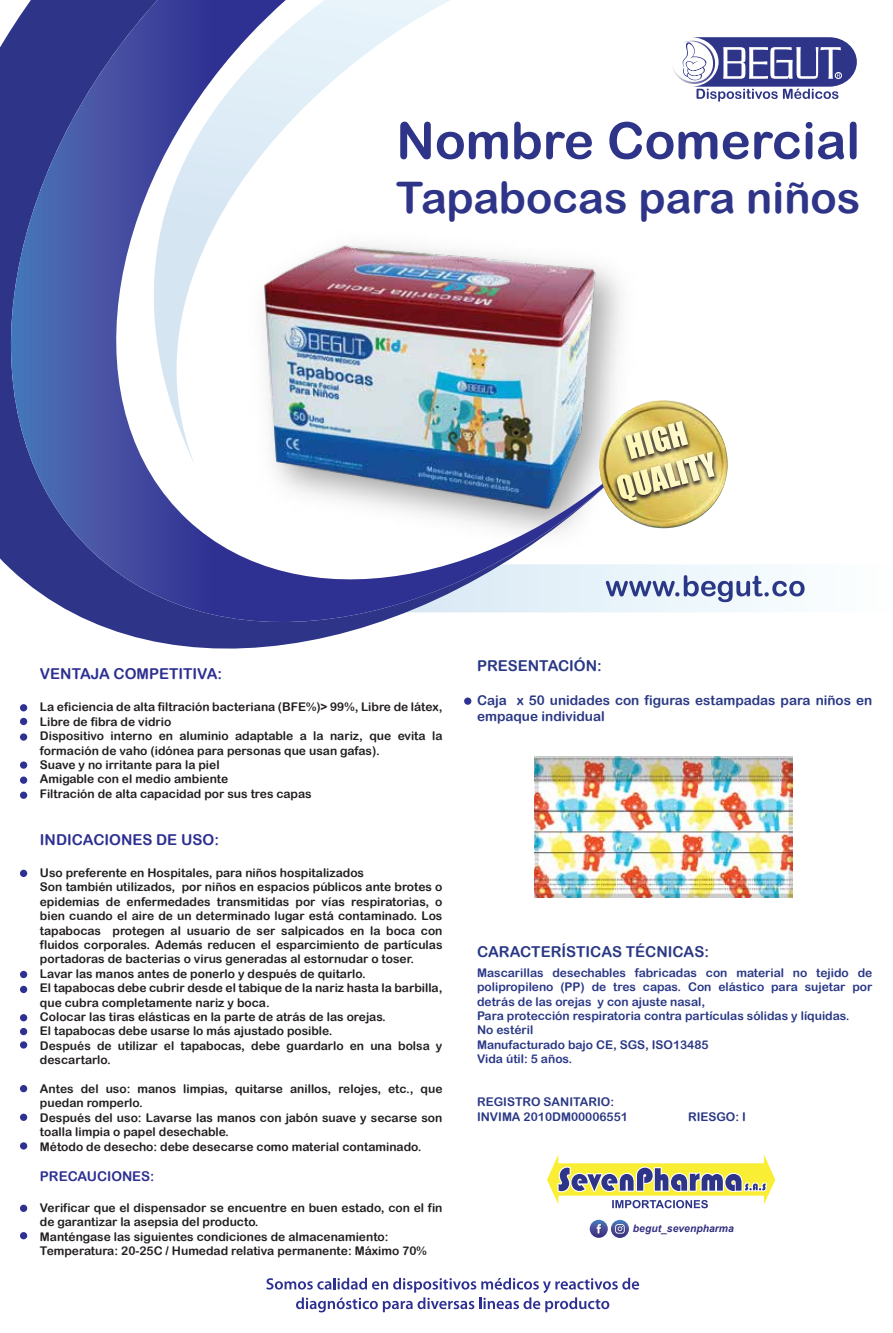
<style>
.page{position:relative;width:893px;height:1333px;background:#fff}
.page>*{position:absolute;margin:0;border:0;box-sizing:border-box;transform-origin:0 0}
.t1{font:51px "Arial Rounded MT Bold";color:#2e3588}
.t2{font:43.5px "Arial Rounded MT Bold";color:#2e3588}
.t3{font:15px "Arial Rounded MT Bold";color:#2a3885}
.t4{font:15px "Arial Rounded MT Bold";color:#2e3092}
.t5{font:13.5px/16.2px "Arial Rounded MT Bold";color:#2a3885}
.t6{font:13.5px "Arial Rounded MT Bold";color:#2e3092}
.t7{font:12px/14.4px "Arial Rounded MT Bold";color:#231f20}
.t8{font:12px/14.4px "Arial Rounded MT Bold";color:#2a3885}
.t9{font:italic 700 10.35px "Arial";color:#332f81}
</style>
<div class="page">
<svg style="left:547px;top:1154px;width:228px;height:54px"></svg>
<div style="left:464px;top:697px;width:7px;height:8px;background:#2e3092;border-radius:50%"></div>
<div style="left:20px;top:704px;width:7px;height:7px;background:#2e3092;border-radius:50%"></div>
<div style="left:20px;top:718px;width:7px;height:7px;background:#2e3092;border-radius:50%"></div>
<div style="left:20px;top:733px;width:7px;height:8px;background:#2e3092;border-radius:50%"></div>
<div style="left:20px;top:761px;width:7px;height:8px;background:#2e3092;border-radius:50%"></div>
<div style="left:20px;top:776px;width:7px;height:8px;background:#2e3092;border-radius:50%"></div>
<div style="left:20px;top:792px;width:7px;height:7px;background:#2e3092;border-radius:50%"></div>
<div style="left:20px;top:870px;width:7px;height:7px;background:#2e3092;border-radius:50%"></div>
<div style="left:20px;top:986px;width:7px;height:7px;background:#2e3092;border-radius:50%"></div>
<div style="left:20px;top:1014px;width:7px;height:7px;background:#2e3092;border-radius:50%"></div>
<div style="left:20px;top:1028px;width:7px;height:7px;background:#2e3092;border-radius:50%"></div>
<div style="left:20px;top:1041px;width:7px;height:8px;background:#2e3092;border-radius:50%"></div>
<div style="left:20px;top:971px;width:7px;height:7px;background:#2e3092;border-radius:50%"></div>
<div style="left:20px;top:1085px;width:7px;height:7px;background:#2e3092;border-radius:50%"></div>
<div style="left:20px;top:1114px;width:7px;height:7px;background:#2e3092;border-radius:50%"></div>
<div style="left:20px;top:1142px;width:7px;height:7px;background:#2e3092;border-radius:50%"></div>
<div style="left:20px;top:1205px;width:7px;height:7px;background:#2e3092;border-radius:50%"></div>
<div style="left:20px;top:1232px;width:7px;height:7px;background:#2e3092;border-radius:50%"></div>
<svg style="left:266px;top:1278px;width:373px;height:34px"></svg>
<svg style="left:0;top:0;width:648px;height:649px"></svg>
<svg style="left:154px;top:0;width:703px;height:467px"></svg>
<svg style="left:378px;top:564px;width:427px;height:48px"></svg>
<svg style="left:590px;top:1220px;width:18px;height:18px"></svg>
<svg style="left:597px;top:1224px;width:6px;height:11px"></svg>
<svg style="left:611px;top:1220px;width:18px;height:18px"></svg>
<svg style="left:615px;top:1224px;width:12px;height:11px"></svg>
<img style="left:599px;top:400px;width:129px;height:128px;border-radius:64px">
<img style="left:599px;top:411px;width:126px;height:99px">
<img style="left:617px;top:421px;width:97px;height:80px">
<img style="left:534px;top:757px;width:259px;height:140px">
<h1 class="t1" style="left:396px;top:111px;width:465px">Nombre Comercial</h1>
<h2 class="t2" style="left:396px;top:172px;width:466px">Tapabocas para niños</h2>
<p class="t4" style="left:40px;top:665px;width:184px">VENTAJA COMPETITIVA:</p>
<p class="t7" style="left:40px;top:700px;width:404px">La eficiencia de alta filtración bacteriana (BFE%)&gt; 99%, Libre de látex, Libre de fibra de vidrio<br>Dispositivo interno en aluminio adaptable a la nariz, que evita la formación de vaho (idónea para personas que usan gafas).<br>Suave y no irritante para la piel<br>Amigable con el medio ambiente<br>Filtración de alta capacidad por sus tres capas</p>
<p class="t4" style="left:40px;top:830px;width:181px">INDICACIONES DE USO:</p>
<p class="t7" style="left:40px;top:865px;width:404px">Uso preferente en Hospitales, para niños hospitalizados<br>Son también utilizados, por niños en espacios públicos ante brotes o epidemias de enfermedades transmitidas por vías respiratorias, o bien cuando el aire de un determinado lugar está contaminado. Los tapabocas protegen al usuario de ser salpicados en la boca con fluidos corporales. Además reducen el esparcimiento de partículas portadoras de bacterias o virus generadas al estornudar o toser.<br>Lavar las manos antes de ponerlo y después de quitarlo.<br>El tapabocas debe cubrir desde el tabique de la nariz hasta la barbilla, que cubra completamente nariz y boca.<br>Colocar las tiras elásticas en la parte de atrás de las orejas.<br>El tapabocas debe usarse lo más ajustado posible.<br>Después de utilizar el tapabocas, debe guardarlo en una bolsa y descartarlo.</p>
<p class="t7" style="left:40px;top:1081px;width:404px">Antes del uso: manos limpias, quitarse anillos, relojes, etc., que puedan romperlo.<br>Después del uso: Lavarse las manos con jabón suave y secarse son toalla limpia o papel desechable.<br>Método de desecho: debe desecarse como material contaminado.</p>
<p class="t6" style="left:40px;top:1168px;width:116px">PRECAUCIONES:</p>
<p class="t7" style="left:40px;top:1200px;width:404px">Verificar que el dispensador se encuentre en buen estado, con el fin de garantizar la asepsia del producto.<br>Manténgase las siguientes condiciones de almacenamiento:<br>Temperatura: 20-25C / Humedad relativa permanente: Máximo 70%</p>
<p class="t3" style="left:477px;top:656px;width:126px">PRESENTACIÓN:</p>
<p class="t5" style="left:477px;top:692px;width:397px">Caja x 50 unidades con figuras estampadas para niños en empaque individual</p>
<p class="t3" style="left:477px;top:943px;width:233px">CARACTERÍSTICAS TÉCNICAS:</p>
<p class="t8" style="left:477px;top:965px;width:397px">Mascarillas desechables fabricadas con material no tejido de polipropileno (PP) de tres capas. Con elástico para sujetar por detrás de las orejas y con ajuste nasal,<br>Para protección respiratoria contra partículas sólidas y líquidas.<br>No estéril<br>Manufacturado bajo CE, SGS, ISO13485<br>Vida útil: 5 años.</p>
<p class="t8" style="left:477px;top:1095px;width:152px">REGISTRO SANITARIO:<br>INVIMA 2010DM00006551</p>
<p class="t8" style="left:688px;top:1109px;width:59px">RIESGO: I</p>
<p class="t9" style="left:633px;top:1221px;width:102px">begut_sevenpharma</p>
</div>
